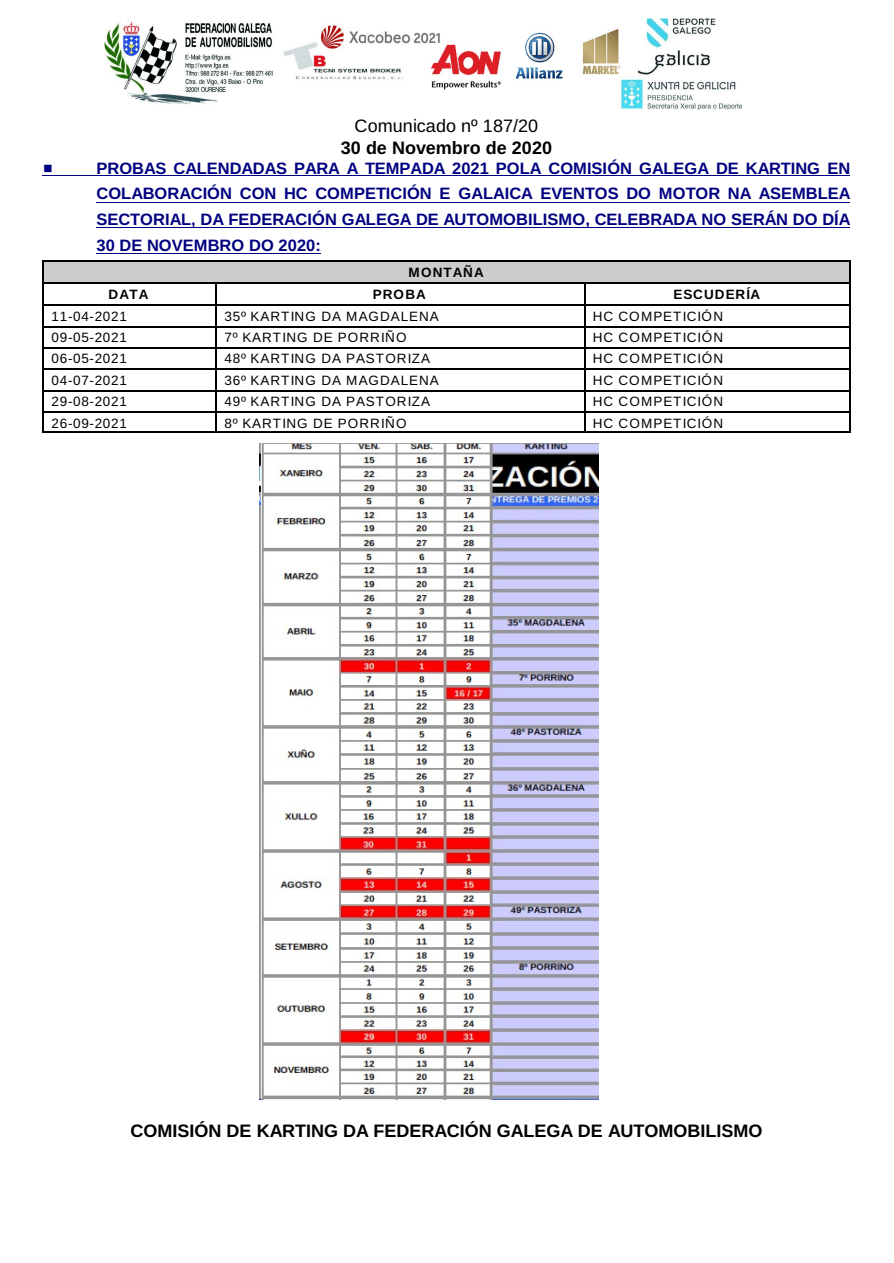
<style>
.page{position:relative;width:894px;height:1263px;background:#fff}
.page>*{position:absolute;margin:0;border:0;box-sizing:border-box;transform-origin:0 0}
.t1{font:700 18px "Arimo";color:#000}
.t2{font:18px "Arimo";letter-spacing:.005em;color:#000}
.t3{font:700 16.5px/25.7px "Arimo";color:#000080;text-align:justify}
.t4{font:13.5px "Arimo";letter-spacing:.065em;color:#000}
.t5{font:700 13.5px "Arimo";letter-spacing:.08em;color:#000}
</style>
<div class="page">
<img style="left:104px;top:18px;width:637px;height:91px">
<div style="left:42px;top:260px;width:808px;height:22px;background:#ccc"></div>
<hr style="left:42px;top:260px;width:2px;height:22px;background:#000">
<hr style="left:42px;top:260px;width:808px;height:2px;background:#000">
<hr style="left:42px;top:282px;width:2px;height:22px;background:#000">
<hr style="left:42px;top:282px;width:173px;height:2px;background:#000">
<hr style="left:215px;top:282px;width:2px;height:22px;background:#000">
<hr style="left:215px;top:282px;width:369px;height:2px;background:#000">
<hr style="left:584px;top:282px;width:266px;height:2px;background:#000">
<hr style="left:42px;top:305px;width:2px;height:21px;background:#000">
<hr style="left:42px;top:305px;width:173px;height:1px;background:#000">
<hr style="left:215px;top:305px;width:2px;height:21px;background:#000">
<hr style="left:215px;top:305px;width:369px;height:1px;background:#000">
<hr style="left:584px;top:305px;width:266px;height:1px;background:#000">
<hr style="left:42px;top:326px;width:2px;height:21px;background:#000">
<hr style="left:42px;top:326px;width:173px;height:1px;background:#000">
<hr style="left:215px;top:326px;width:2px;height:21px;background:#000">
<hr style="left:215px;top:326px;width:369px;height:1px;background:#000">
<hr style="left:584px;top:326px;width:266px;height:1px;background:#000">
<hr style="left:42px;top:347px;width:2px;height:22px;background:#000">
<hr style="left:42px;top:347px;width:173px;height:2px;background:#000">
<hr style="left:215px;top:347px;width:2px;height:22px;background:#000">
<hr style="left:215px;top:347px;width:369px;height:2px;background:#000">
<hr style="left:584px;top:347px;width:266px;height:2px;background:#000">
<hr style="left:42px;top:369px;width:2px;height:21px;background:#000">
<hr style="left:42px;top:369px;width:173px;height:1px;background:#000">
<hr style="left:215px;top:369px;width:2px;height:21px;background:#000">
<hr style="left:215px;top:369px;width:369px;height:1px;background:#000">
<hr style="left:584px;top:369px;width:266px;height:1px;background:#000">
<hr style="left:42px;top:390px;width:2px;height:22px;background:#000">
<hr style="left:42px;top:390px;width:173px;height:2px;background:#000">
<hr style="left:215px;top:390px;width:2px;height:22px;background:#000">
<hr style="left:215px;top:390px;width:369px;height:2px;background:#000">
<hr style="left:584px;top:390px;width:266px;height:2px;background:#000">
<hr style="left:42px;top:412px;width:2px;height:21px;background:#000">
<hr style="left:42px;top:412px;width:173px;height:1px;background:#000">
<hr style="left:42px;top:432px;width:173px;height:1px;background:#000">
<hr style="left:215px;top:412px;width:2px;height:21px;background:#000">
<hr style="left:215px;top:412px;width:369px;height:1px;background:#000">
<hr style="left:215px;top:432px;width:369px;height:1px;background:#000">
<svg style="left:584px;top:284px;width:1px;height:148px"></svg>
<svg style="left:849px;top:262px;width:1px;height:170px"></svg>
<hr style="left:584px;top:412px;width:266px;height:1px;background:#000">
<hr style="left:584px;top:432px;width:266px;height:1px;background:#000">
<hr style="left:42px;top:176px;width:808px;height:1px;background:#000080">
<hr style="left:96px;top:202px;width:754px;height:1px;background:#000080">
<hr style="left:96px;top:227px;width:754px;height:1px;background:#000080">
<hr style="left:96px;top:253px;width:225px;height:1px;background:#000080">
<img style="left:259px;top:443px;width:339px;height:656px">
<h1 class="t2" style="left:355px;top:119px;width:185px">Comunicado nº 187/20</h1>
<h1 class="t1" style="left:341px;top:141px;width:213px">30 de Novembro de 2020</h1>
<p class="t3" style="left:96px;top:157px;width:756px">PROBAS CALENDADAS PARA A TEMPADA 2021 POLA COMISIÓN GALEGA DE KARTING EN COLABORACIÓN CON HC COMPETICIÓN E GALAICA EVENTOS DO MOTOR NA ASEMBLEA SECTORIAL, DA FEDERACIÓN GALEGA DE AUTOMOBILISMO, CELEBRADA NO SERÁN DO DÍA 30 DE NOVEMBRO DO 2020:</p>
<p class="t5" style="left:408px;top:267px;width:77px">MONTAÑA</p>
<p class="t5" style="left:109px;top:289px;width:42px">DATA</p>
<p class="t5" style="left:373px;top:289px;width:54px">PROBA</p>
<p class="t5" style="left:673px;top:289px;width:88px">ESCUDERÍA</p>
<p class="t4" style="left:51px;top:311px;width:77px">11-04-2021</p>
<p class="t4" style="left:224px;top:311px;width:216px">35º KARTING DA MAGDALENA</p>
<p class="t4" style="left:593px;top:311px;width:132px">HC COMPETICIÓN</p>
<p class="t4" style="left:51px;top:332px;width:77px">09-05-2021</p>
<p class="t4" style="left:224px;top:332px;width:184px">7º KARTING DE PORRIÑO</p>
<p class="t4" style="left:593px;top:332px;width:132px">HC COMPETICIÓN</p>
<p class="t4" style="left:51px;top:354px;width:77px">06-05-2021</p>
<p class="t4" style="left:224px;top:354px;width:207px">48º KARTING DA PASTORIZA</p>
<p class="t4" style="left:593px;top:354px;width:132px">HC COMPETICIÓN</p>
<p class="t4" style="left:51px;top:375px;width:77px">04-07-2021</p>
<p class="t4" style="left:224px;top:375px;width:216px">36º KARTING DA MAGDALENA</p>
<p class="t4" style="left:593px;top:375px;width:132px">HC COMPETICIÓN</p>
<p class="t4" style="left:51px;top:396px;width:77px">29-08-2021</p>
<p class="t4" style="left:224px;top:396px;width:207px">49º KARTING DA PASTORIZA</p>
<p class="t4" style="left:593px;top:396px;width:132px">HC COMPETICIÓN</p>
<p class="t4" style="left:51px;top:418px;width:77px">26-09-2021</p>
<p class="t4" style="left:224px;top:418px;width:184px">8º KARTING DE PORRIÑO</p>
<p class="t4" style="left:593px;top:418px;width:132px">HC COMPETICIÓN</p>
<h1 class="t1" style="left:130px;top:1124px;width:633px">COMISIÓN DE KARTING DA FEDERACIÓN GALEGA DE AUTOMOBILISMO</h1>
</div>
